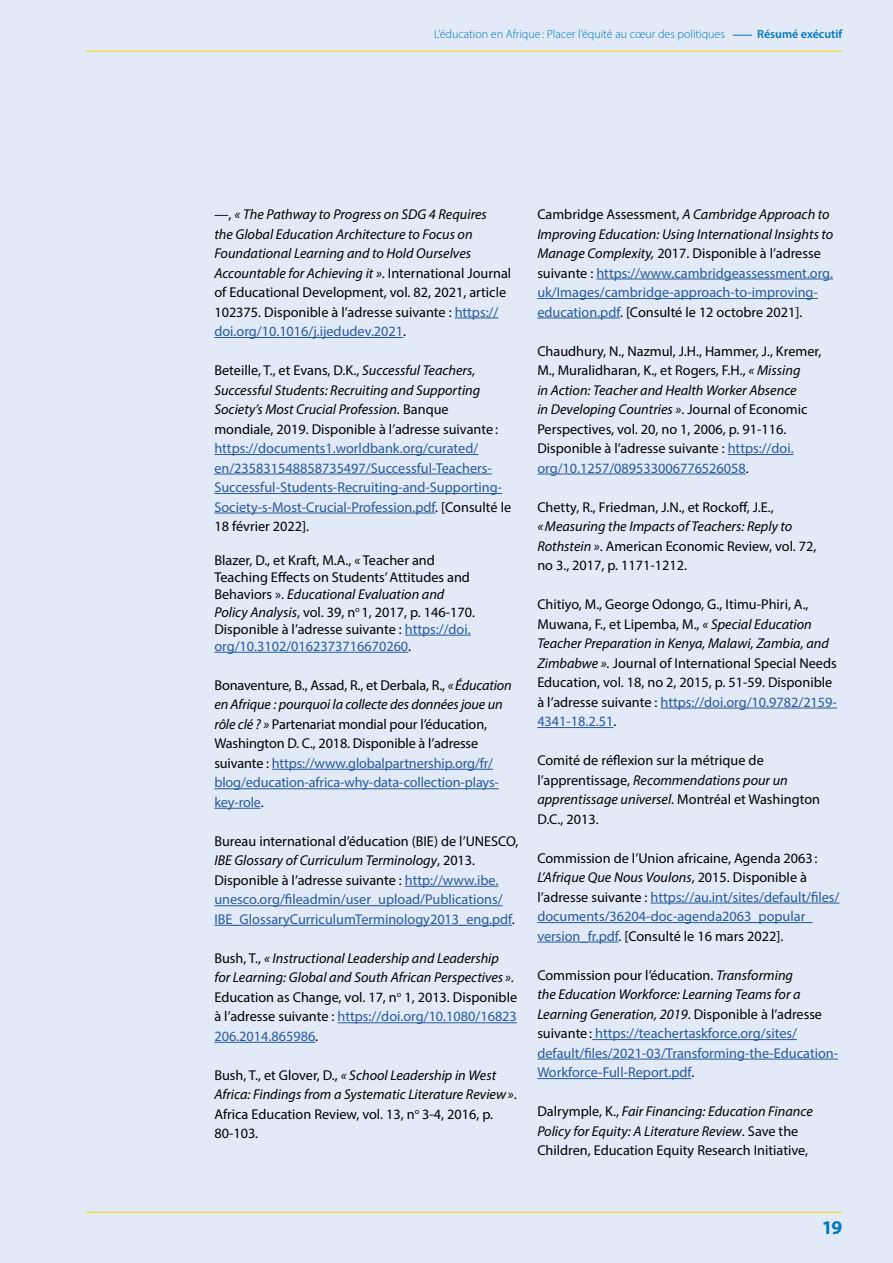
<style>
.page{position:relative;width:893px;height:1263px;background:#e2e9f7}
.page>*{position:absolute;margin:0;border:0;box-sizing:border-box;transform-origin:0 0}
.t1{font:700 19.5px "Myriad Pro";color:#0078bf}
.t2{font:14.25px/19.5px "Myriad Pro";color:#000}
.t3{font:14.25px/19.5px "Myriad Pro";color:#275b9b}
.t4{font:italic 14.25px/19.5px "Myriad Pro";color:#000}
.t5{font:300 12px "Myriad Pro";color:#0078bf}
.t6{font:600 12px "Myriad Pro";color:#0078bf}
.s1{font-style:normal}
.s2{font-style:normal;color:#275b9b}
.s3{color:#000}
.s4{font-style:italic}
.s5{color:#275b9b}
.s6{font-style:italic;color:#000}
</style>
<div class="page">
<hr style="left:455px;top:318px;width:43px;height:1px;background:#275b9b">
<hr style="left:214px;top:337px;width:189px;height:1px;background:#275b9b">
<hr style="left:214px;top:454px;width:264px;height:1px;background:#275b9b">
<hr style="left:214px;top:474px;width:278px;height:1px;background:#275b9b">
<hr style="left:214px;top:493px;width:288px;height:1px;background:#275b9b">
<hr style="left:214px;top:513px;width:221px;height:1px;background:#275b9b">
<hr style="left:405px;top:635px;width:66px;height:1px;background:#275b9b">
<hr style="left:214px;top:652px;width:194px;height:1px;background:#275b9b">
<hr style="left:272px;top:769px;width:221px;height:1px;background:#275b9b">
<hr style="left:214px;top:788px;width:285px;height:1px;background:#275b9b">
<hr style="left:214px;top:808px;width:47px;height:1px;background:#275b9b">
<hr style="left:405px;top:886px;width:93px;height:1px;background:#275b9b">
<hr style="left:214px;top:905px;width:289px;height:1px;background:#275b9b">
<hr style="left:214px;top:925px;width:298px;height:1px;background:#275b9b">
<hr style="left:338px;top:1022px;width:179px;height:1px;background:#275b9b">
<hr style="left:214px;top:1042px;width:101px;height:1px;background:#275b9b">
<hr style="left:596px;top:279px;width:237px;height:1px;background:#275b9b">
<hr style="left:537px;top:298px;width:281px;height:1px;background:#275b9b">
<hr style="left:537px;top:318px;width:83px;height:1px;background:#275b9b">
<hr style="left:728px;top:454px;width:66px;height:1px;background:#275b9b">
<hr style="left:537px;top:474px;width:209px;height:1px;background:#275b9b">
<hr style="left:660px;top:708px;width:177px;height:1px;background:#275b9b">
<hr style="left:537px;top:727px;width:76px;height:1px;background:#275b9b">
<hr style="left:651px;top:903px;width:188px;height:1px;background:#275b9b">
<hr style="left:537px;top:922px;width:275px;height:1px;background:#275b9b">
<hr style="left:537px;top:942px;width:81px;height:1px;background:#275b9b">
<hr style="left:592px;top:1039px;width:205px;height:1px;background:#275b9b">
<hr style="left:537px;top:1059px;width:301px;height:1px;background:#275b9b">
<hr style="left:537px;top:1078px;width:154px;height:1px;background:#275b9b">
<hr style="left:85px;top:1212px;width:757px;height:1px;background:#ffd500">
<svg style="left:733px;top:35px;width:19px;height:1px"></svg>
<hr style="left:85px;top:51px;width:757px;height:1px;background:#ffd500">
<p class="t5" style="left:434px;top:27px;width:292px">L’éducation en Afrique : Placer l’équité au cœur des politiques</p>
<p class="t6" style="left:757px;top:27px;width:87px">Résumé exécutif</p>
<p class="t4" style="left:214px;top:204px;width:298px"><span class="s1">—,</span> « The Pathway to Progress on SDG 4 Requires<br>the Global Education Architecture to Focus on Foundational Learning and to Hold Ourselves Accountable for Achieving it »<span class="s1">. International Journal of Educational Development, vol. 82, 2021, article 102375. Disponible à l’adresse suivante :</span> <span class="s2">https:// doi.org/10.1016/j.ijedudev.2021</span><span class="s1">.</span></p>
<p class="t4" style="left:214px;top:360px;width:285px"><span class="s1">Beteille, T., et Evans, D.K.,</span> Successful Teachers, Successful Students: Recruiting and Supporting Society’s Most Crucial Profession. <span class="s1">Banque mondiale, 2019. Disponible à l’adresse suivante:</span></p>
<p class="t3" style="left:214px;top:438px;width:298px">https://documents1.worldbank.org/curated/ en/235831548858735497/Successful-Teachers-Successful-Students-Recruiting-and-Supporting-Society-s-Most-Crucial-Profession.pdf<span class="s3">. [Consulté le 18 février 2022].</span></p>
<p class="t2" style="left:214px;top:552px;width:262px;line-height:17.1px">Blazer, D., et Kraft, M.A., « Teacher and Teaching Effects on Students’ Attitudes and Behaviors ». <span class="s4">Educational Evaluation and Policy Analysis</span>, vol. 39, n<sup>o</sup> 1, 2017, p. 146-170.<br>Disponible à l’adresse suivante : <span class="s5">https://doi. org/10.3102/0162373716670260</span>.</p>
<p class="t2" style="left:214px;top:675px;width:299px">Bonaventure, B., Assad, R., et Derbala, R., <span class="s4">«Éducation en Afrique : pourquoi la collecte des données joue un rôle clé ? »</span> Partenariat mondial pour l’éducation, Washington D. C., 2018. Disponible à l’adresse suivante : <span class="s5">https://www.globalpartnership.org/fr/ blog/education-africa-why-data-collection-plays&shy;key-role</span>.</p>
<p class="t3" style="left:214px;top:831px;width:306px"><span class="s3">Bureau international d’éducation (BIE) de l’UNESCO, </span><span class="s6">IBE Glossary of Curriculum Terminology</span><span class="s3">, 2013.<br>Disponible à l’adresse suivante :</span> http://www.ibe. unesco.org/fileadmin/user_upload/Publications/ IBE_GlossaryCurriculumTerminology2013_eng.pdf<span class="s3">.</span></p>
<p class="t4" style="left:214px;top:948px;width:304px"><span class="s1">Bush, T.,</span> « Instructional Leadership and Leadership for Learning: Global and South African Perspectives »<span class="s1">.<br>Education as Change, vol. 17, n</span><sup>o</sup> <span class="s1">1, 2013. Disponible à l’adresse suivante :</span> <span class="s2">https://doi.org/10.1080/16823<br>206.2014.865986</span><span class="s1">.</span></p>
<p class="t4" style="left:214px;top:1065px;width:304px"><span class="s1">Bush, T., et Glover, D.,</span> « School Leadership in West Africa: Findings from a Systematic Literature Review»<span class="s1">.<br>Africa Education Review, vol. 13, n</span><sup>o</sup> <span class="s1">3-4, 2016, p.<br>80-103.</span></p>
<p class="t3" style="left:537px;top:204px;width:298px"><span class="s3">Cambridge Assessment,</span> <span class="s6">A Cambridge Approach to Improving Education: Using International Insights to Manage Complexity,</span> <span class="s3">2017. Disponible à l’adresse suivante :</span> https://www.cambridgeassessment.org. uk/Images/cambridge-approach-to-improving&shy;education.pdf<span class="s3">. [Consulté le 12 octobre 2021].</span></p>
<p class="t2" style="left:537px;top:341px;width:286px">Chaudhury, N., Nazmul, J.H., Hammer, J., Kremer, M., Muralidharan, K., et Rogers, F.H., <span class="s4">« Missing<br>in Action: Teacher and Health Worker Absence<br>in Developing Countries »</span>. Journal of Economic Perspectives, vol. 20, no 1, 2006, p. 91-116.<br>Disponible à l’adresse suivante : <span class="s5">https://doi. org/10.1257/089533006776526058</span>.</p>
<p class="t2" style="left:537px;top:497px;width:238px">Chetty, R., Friedman, J.N., et Rockoff, J.E.,</p>
<p class="t2" style="left:537px;top:516px;width:281px"><span class="s4">«Measuring the Impacts of Teachers: Reply to<br>Rothstein »</span>. American Economic Review, vol. 72, no 3., 2017, p. 1171-1212.</p>
<p class="t2" style="left:537px;top:594px;width:301px">Chitiyo, M., George Odongo, G., Itimu-Phiri, A., Muwana, F., et Lipemba, M., <span class="s4">« Special Education Teacher Preparation in Kenya, Malawi, Zambia, and Zimbabwe ».</span> Journal of International Special Needs Education, vol. 18, no 2, 2015, p. 51-59. Disponible à l’adresse suivante : <span class="s5">https://doi.org/10.9782/2159- 4341-18.2.51</span>.</p>
<p class="t2" style="left:537px;top:750px;width:284px">Comité de réflexion sur la métrique de l’apprentissage, <span class="s4">Recommendations pour un apprentissage universel</span>. Montréal et Washington D.C., 2013.</p>
<p class="t2" style="left:537px;top:848px;width:304px">Commission de l’Union africaine, Agenda 2063:<br><span class="s4">L’Afrique Que Nous Voulons</span>, 2015. Disponible à l’adresse suivante : <span class="s5">https://au.int/sites/default/files/ documents/36204-doc-agenda2063_popular_ version_fr.pdf</span>. [Consulté le 16 mars 2022].</p>
<p class="t3" style="left:537px;top:965px;width:302px"><span class="s3">Commission pour l’éducation.</span> <span class="s6">Transforming<br>the Education Workforce: Learning Teams for a Learning Generation, 2019</span><span class="s3">. Disponible à l’adresse suivante:</span> https://teachertaskforce.org/sites/ default/files/2021-03/Transforming-the-Education-Workforce-Full-Report.pdf<span class="s3">.</span></p>
<p class="t2" style="left:537px;top:1101px;width:277px">Dalrymple, K., <span class="s4">Fair Financing: Education Finance<br>Policy for Equity: A Literature Review</span>. Save the<br>Children, Education Equity Research Initiative,</p>
<h1 class="t1" style="left:822px;top:1215px;width:22px">19</h1>
</div>
